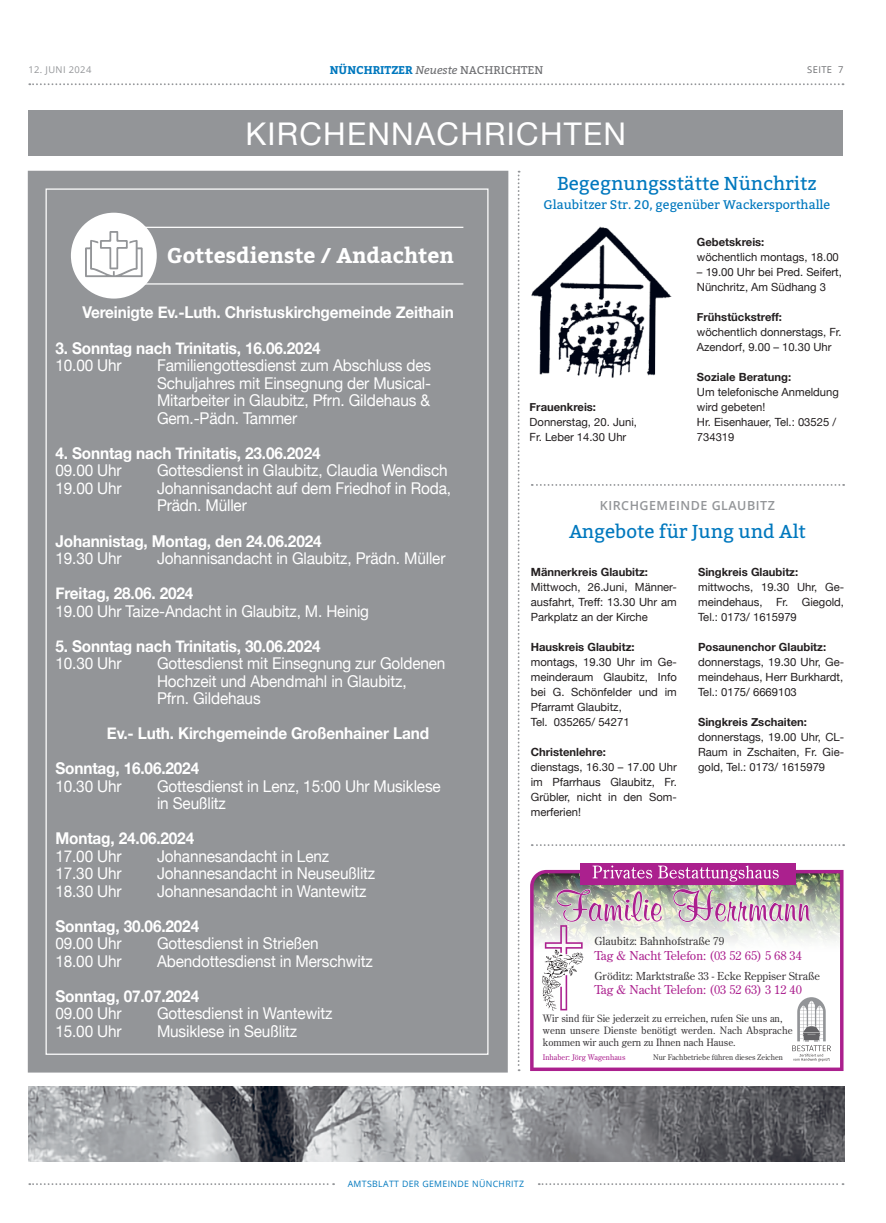
<style>
.page{position:relative;width:886px;height:1223px;background:#fff}
.page>*{position:absolute;margin:0;border:0;box-sizing:border-box;transform-origin:0 0}
.t1{font:31.25px "Helvetica Neue";letter-spacing:.04em;color:#fff}
.t2{font:700 21.25px "Bitter";color:#fff}
.t3{font:18.75px "Bitter";color:#0078be}
.t4{font:16.25px/17.5px "Helvetica Neue";letter-spacing:-.01em;color:#fff;scale:.94 1}
.t5{font:700 16.25px/35px "Helvetica Neue";letter-spacing:-.01em;color:#fff;scale:.94 1}
.t6{font:12.5px "Bitter";color:#0078be}
.t7{font:600 12.5px "Open Sans";letter-spacing:.04em;color:#939598}
.t8{font:12.25px "Century Old Style Std";color:#ab208e}
.t9{font:11.25px/15px "Helvetica Neue";color:#231f20}
.t10{font:700 11.25px "Helvetica Neue";color:#231f20}
.t11{font:700 11.25px "Bitter";color:#0078be}
.t12{font:11px "Century Old Style Std";color:#3b383a}
.t13{font:10.12px/11.8px "Century Old Style Std";color:#3b383a}
.t14{font:9.38px "Open Sans";letter-spacing:.04em;color:#939598}
.t15{font:9.38px "Open Sans";letter-spacing:.04em;color:#6c6d70}
.t16{font:8.75px "Open Sans";letter-spacing:.04em;color:#0078be}
.t17{font:7.62px "Century Old Style Std";color:#3b383a}
.t18{font:7.62px "Century Old Style Std";color:#ab208e}
.s1{font-weight:400;font-style:italic;color:#6c6d70}
.s2{font-weight:400;color:#6c6d70}
</style>
<div class="page">
<svg style="left:29px;top:83px;width:814px;height:2px"></svg>
<svg style="left:29px;top:1183px;width:305px;height:2px"></svg>
<svg style="left:539px;top:1183px;width:304px;height:2px"></svg>
<svg style="left:530px;top:870px;width:313px;height:201px"></svg>
<div style="left:581px;top:863px;width:215px;height:21px;background:#ab208e"></div>
<svg style="left:592px;top:865px;width:60px;height:13px"></svg>
<svg style="left:658px;top:865px;width:121px;height:16px"></svg>
<svg style="left:542px;top:889px;width:120px;height:122px"></svg>
<div style="left:28px;top:171px;width:480px;height:901px;background:#939598"></div>
<div style="left:46px;top:188px;width:442px;height:866px;background:#939598;border:1px solid #fff"></div>
<hr style="left:97px;top:283px;width:366px;height:1px;background:#fff">
<hr style="left:97px;top:227px;width:366px;height:1px;background:#fff">
<div style="left:71px;top:213px;width:86px;height:85px;background:#fff;border-radius:50%"></div>
<svg style="left:85px;top:231px;width:58px;height:46px"></svg>
<div style="left:28px;top:111px;width:814px;height:45px;background:#939598"></div>
<svg style="left:532px;top:484px;width:312px;height:2px"></svg>
<svg style="left:532px;top:844px;width:312px;height:2px"></svg>
<img style="left:28px;top:1086px;width:816px;height:75px">
<svg style="left:518px;top:171px;width:2px;height:900px"></svg>
<img style="left:531px;top:226px;width:141px;height:152px">
<p class="t14" style="left:28px;top:63px;width:65px">12. JUNI 2024</p>
<p class="t11" style="left:330px;top:62px;width:215px">NÜNCHRITZER <span class="s1">Neueste</span> <span class="s2">NACHRICHTEN</span></p>
<p class="t15" style="left:807px;top:63px;width:38px">SEITE 7</p>
<h1 class="t1" style="left:245px;top:111px;width:382px">KIRCHENNACHRICHTEN</h1>
<h2 class="t2" style="left:167px;top:239px;width:289px">Gottesdienste / Andachten</h2>
<p class="t5" style="left:82px;top:295px;width:397px">Vereinigte Ev.-Luth. Christuskirchgemeinde Zeithain</p>
<p class="t5" style="left:55px;top:331px;width:284px">3. Sonntag nach Trinitatis, 16.06.2024</p>
<p class="t4" style="left:55px;top:358px;width:72px">10.00 Uhr</p>
<p class="t4" style="left:157px;top:358px;width:293px;text-align:justify">Familiengottesdienst zum Abschluss des Schuljahres mit Einsegnung der Musical-Mitarbeiter in Glaubitz, Pfrn. Gildehaus &amp; Gem.-Pädn. Tammer</p>
<p class="t5" style="left:55px;top:436px;width:284px">4. Sonntag nach Trinitatis, 23.06.2024</p>
<p class="t4" style="left:55px;top:463px;width:72px">09.00 Uhr</p>
<p class="t4" style="left:157px;top:463px;width:311px">Gottesdienst in Glaubitz, Claudia Wendisch</p>
<p class="t4" style="left:55px;top:480px;width:72px">19.00 Uhr</p>
<p class="t4" style="left:157px;top:480px;width:314px">Johannisandacht auf dem Friedhof in Roda,<br>Prädn. Müller</p>
<p class="t5" style="left:55px;top:523px;width:285px">Johannistag, Montag, den 24.06.2024</p>
<p class="t4" style="left:55px;top:550px;width:72px">19.30 Uhr</p>
<p class="t4" style="left:157px;top:550px;width:308px">Johannisandacht in Glaubitz, Prädn. Müller</p>
<p class="t5" style="left:55px;top:576px;width:148px">Freitag, 28.06. 2024</p>
<p class="t4" style="left:55px;top:603px;width:335px">19.00 Uhr Taize-Andacht in Glaubitz, M. Heinig</p>
<p class="t5" style="left:55px;top:628px;width:284px">5. Sonntag nach Trinitatis, 30.06.2024</p>
<p class="t4" style="left:55px;top:655px;width:72px">10.30 Uhr</p>
<p class="t4" style="left:157px;top:655px;width:308px">Gottesdienst mit Einsegnung zur Goldenen<br>Hochzeit und Abendmahl in Glaubitz,<br>Pfrn. Gildehaus</p>
<p class="t5" style="left:55px;top:716px;width:399px;text-indent:52px">Ev.- Luth. Kirchgemeinde Großenhainer Land<br>Sonntag, 16.06.2024</p>
<p class="t4" style="left:55px;top:778px;width:72px">10.30 Uhr</p>
<p class="t4" style="left:157px;top:778px;width:303px">Gottesdienst in Lenz, 15:00 Uhr Musiklese in Seußlitz</p>
<p class="t5" style="left:55px;top:821px;width:149px">Montag, 24.06.2024</p>
<p class="t4" style="left:55px;top:848px;width:72px">17.00 Uhr</p>
<p class="t4" style="left:157px;top:848px;width:185px">Johannesandacht in Lenz</p>
<p class="t4" style="left:55px;top:865px;width:72px">17.30 Uhr</p>
<p class="t4" style="left:157px;top:865px;width:234px">Johannesandacht in Neuseußlitz</p>
<p class="t4" style="left:55px;top:883px;width:72px">18.30 Uhr</p>
<p class="t4" style="left:157px;top:883px;width:224px">Johannesandacht in Wantewitz</p>
<p class="t5" style="left:55px;top:908px;width:154px">Sonntag, 30.06.2024</p>
<p class="t4" style="left:55px;top:935px;width:72px">09.00 Uhr</p>
<p class="t4" style="left:157px;top:935px;width:174px">Gottesdienst in Strießen</p>
<p class="t4" style="left:55px;top:953px;width:72px">18.00 Uhr</p>
<p class="t4" style="left:157px;top:953px;width:231px">Abendottesdienst in Merschwitz</p>
<p class="t5" style="left:55px;top:978px;width:154px">Sonntag, 07.07.2024</p>
<p class="t4" style="left:55px;top:1005px;width:72px">09.00 Uhr</p>
<p class="t4" style="left:157px;top:1005px;width:188px">Gottesdienst in Wantewitz</p>
<p class="t4" style="left:55px;top:1023px;width:72px">15.00 Uhr</p>
<p class="t4" style="left:157px;top:1023px;width:151px">Musiklese in Seußlitz</p>
<p class="t3" style="left:557px;top:170px;width:261px">Begegnungsstätte Nünchritz</p>
<p class="t6" style="left:543px;top:195px;width:288px">Glaubitzer Str. 20, gegenüber Wackersporthalle</p>
<p class="t10" style="left:530px;top:398px;width:68px">Frauenkreis:</p>
<p class="t9" style="left:530px;top:415px;width:109px">Donnerstag, 20. Juni,<br>Fr. Leber 14.30 Uhr</p>
<p class="t10" style="left:697px;top:233px;width:69px">Gebetskreis:</p>
<p class="t9" style="left:697px;top:250px;width:143px">wöchentlich montags, 18.00</p>
<p class="t9" style="left:697px;top:265px;width:147px">– 19.00 Uhr bei Pred. Seifert,<br>Nünchritz, Am Südhang 3</p>
<p class="t10" style="left:697px;top:308px;width:87px">Frühstückstreff:</p>
<p class="t9" style="left:697px;top:325px;width:146px">wöchentlich donnerstags, Fr.<br>Azendorf, 9.00 – 10.30 Uhr</p>
<p class="t10" style="left:697px;top:368px;width:96px">Soziale Beratung:</p>
<p class="t9" style="left:697px;top:385px;width:143px">Um telefonische Anmeldung wird gebeten!<br>Hr. Eisenhauer, Tel.: 03525 /<br>734319</p>
<p class="t7" style="left:600px;top:497px;width:176px">KIRCHGEMEINDE GLAUBITZ</p>
<p class="t3" style="left:569px;top:518px;width:238px">Angebote für Jung und Alt</p>
<p class="t10" style="left:531px;top:563px;width:119px">Männerkreis Glaubitz:</p>
<p class="t9" style="left:531px;top:580px;width:147px;text-align:justify">Mittwoch, 26.Juni, Männer&shy;ausfahrt, Treff: 13.30 Uhr am Parkplatz an der Kirche</p>
<p class="t10" style="left:531px;top:638px;width:105px">Hauskreis Glaubitz:</p>
<p class="t9" style="left:531px;top:655px;width:148px">montags, 19.30 Uhr im Ge&shy;meinderaum Glaubitz, Info bei G. Schönfelder und im<br>Pfarramt Glaubitz,<br>Tel. 035265/ 54271</p>
<p class="t10" style="left:531px;top:743px;width:77px">Christenlehre:</p>
<p class="t9" style="left:531px;top:760px;width:147px;text-align:justify">dienstags, 16.30 – 17.00 Uhr im Pfarrhaus Glaubitz, Fr.<br>Grübler, nicht in den Som&shy;merferien!</p>
<p class="t10" style="left:698px;top:563px;width:102px">Singkreis Glaubitz:</p>
<p class="t9" style="left:698px;top:580px;width:147px;text-align:justify">mittwochs, 19.30 Uhr, Ge&shy;meindehaus, Fr. Giegold, Tel.: 0173/ 1615979</p>
<p class="t10" style="left:698px;top:638px;width:130px">Posaunenchor Glaubitz:</p>
<p class="t9" style="left:698px;top:655px;width:147px;text-align:justify">donnerstags, 19.30 Uhr, Ge&shy;meindehaus, Herr Burkhardt, Tel.: 0175/ 6669103</p>
<p class="t10" style="left:698px;top:713px;width:110px">Singkreis Zschaiten:</p>
<p class="t9" style="left:698px;top:730px;width:148px;text-align:justify">donnerstags, 19.00 Uhr, CL-Raum in Zschaiten, Fr. Gie&shy;gold, Tel.: 0173/ 1615979</p>
<p class="t12" style="left:594px;top:934px;width:131px">Glaubitz: Bahnhofstraße 79</p>
<p class="t12" style="left:594px;top:969px;width:227px">Gröditz: Marktstraße 33 - Ecke Reppiser Straße</p>
<p class="t13" style="left:543px;top:1012px;width:251px">Wir sind für Sie jederzeit zu erreichen, rufen Sie uns an, wenn unsere Dienste benötigt werden. Nach Absprache kommen wir auch gern zu Ihnen nach Hause.</p>
<p class="t18" style="left:543px;top:1052px;width:84px">Inhaber: Jörg Wagenhaus</p>
<p class="t17" style="left:653px;top:1052px;width:131px">Nur Fachbetriebe führen dieses Zeichen</p>
<p class="t8" style="left:594px;top:947px;width:209px">Tag &amp; Nacht Telefon: (03 52 65) 5 68 34</p>
<p class="t8" style="left:594px;top:982px;width:209px">Tag &amp; Nacht Telefon: (03 52 63) 3 12 40</p>
<p class="t16" style="left:348px;top:1177px;width:178px">AMTSBLATT DER GEMEINDE NÜNCHRITZ</p>
</div>
